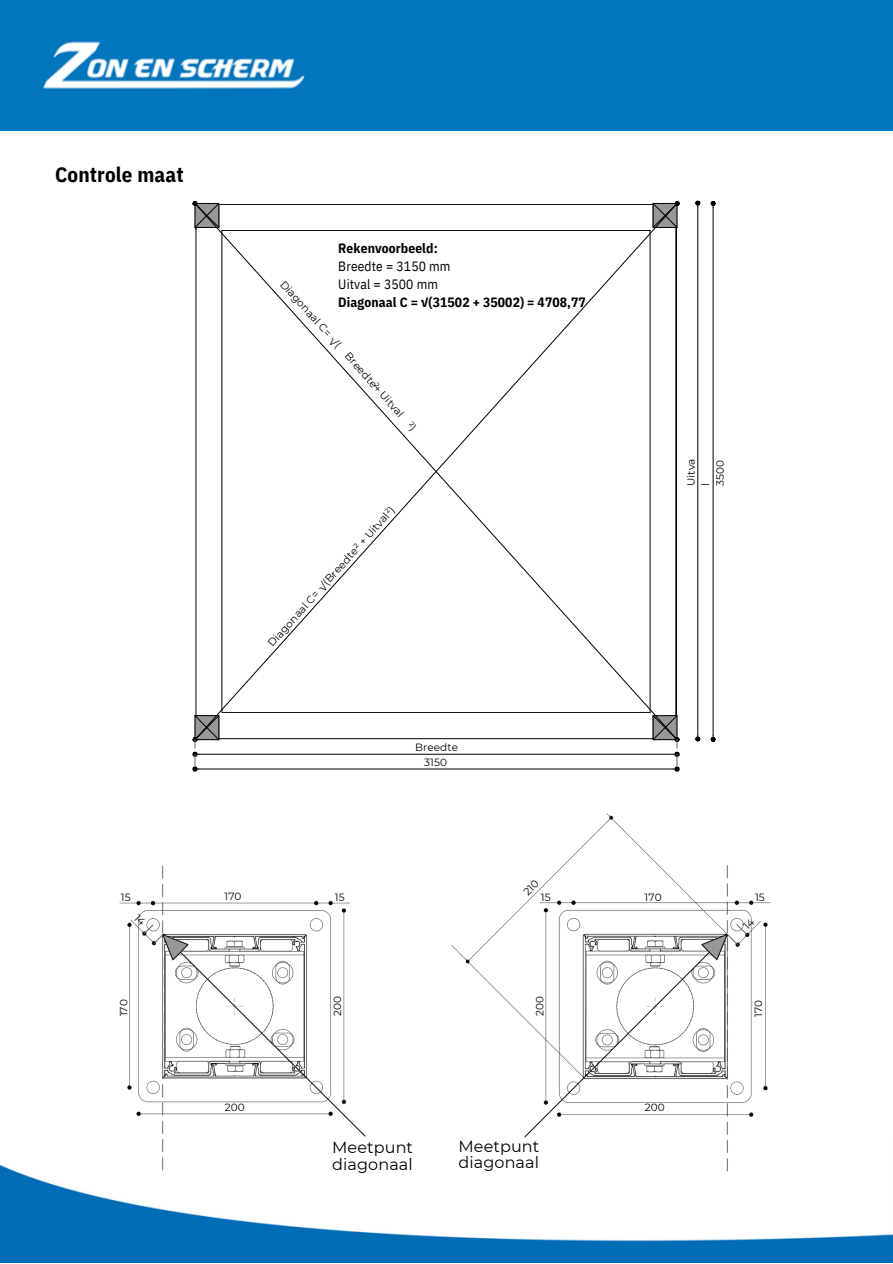
<style>
.page{position:relative;width:893px;height:1264px;background:#fff}
.page>*{position:absolute;margin:0;border:0;box-sizing:border-box;transform-origin:0 0}
.t1{font:700 21px "IBM Plex Sans Cond";letter-spacing:.01em;color:#000}
.t2{font:16.05px/16.8px "Montserrat";letter-spacing:.005em;color:#010202}
.t3{font:700 13.5px "IBM Plex Sans Cond";letter-spacing:.01em;color:#000}
.t4{font:13.5px "IBM Plex Sans Cond";letter-spacing:.01em;color:#000}
.t5{font:10.5px/14.5px "Montserrat";letter-spacing:.005em;color:#000;text-align:center}
.t6{font:10.5px "Montserrat";letter-spacing:.005em;color:#010202}
</style>
<div class="page">
<img style="left:0;top:1164px;width:892px;height:98px">
<img style="left:113px;top:865px;width:259px;height:312px">
<hr style="left:675px;top:227px;width:1px;height:488px;background:#000">
<hr style="left:196px;top:227px;width:1px;height:488px;background:#000">
<hr style="left:219px;top:204px;width:434px;height:1px;background:#000">
<hr style="left:219px;top:738px;width:434px;height:1px;background:#000">
<hr style="left:199px;top:754px;width:474px;height:1px;background:#000">
<svg style="left:192px;top:201px;width:28px;height:28px"></svg>
<svg style="left:197px;top:206px;width:459px;height:509px"></svg>
<svg style="left:652px;top:201px;width:27px;height:27px"></svg>
<hr style="left:199px;top:768px;width:474px;height:1px;background:#000">
<svg style="left:192px;top:715px;width:28px;height:56px"></svg>
<svg style="left:652px;top:715px;width:27px;height:56px"></svg>
<hr style="left:697px;top:207px;width:1px;height:528px;background:#000">
<svg style="left:695px;top:201px;width:5px;height:6px"></svg>
<svg style="left:695px;top:735px;width:5px;height:6px"></svg>
<hr style="left:712px;top:207px;width:1px;height:528px;background:#000">
<svg style="left:710px;top:201px;width:5px;height:6px"></svg>
<svg style="left:710px;top:735px;width:5px;height:7px"></svg>
<img style="left:444px;top:813px;width:333px;height:364px">
<div style="left:0;top:0;width:892px;height:130px;background:#0077bc"></div>
<svg style="left:374px;top:382px;width:6px;height:5px"></svg>
<svg style="left:408px;top:420px;width:9px;height:12px"></svg>
<svg style="left:133px;top:913px;width:13px;height:13px"></svg>
<svg style="left:522px;top:879px;width:17px;height:17px"></svg>
<svg style="left:742px;top:917px;width:13px;height:13px"></svg>
<p class="t1" style="left:55px;top:160px;width:130px">Controle maat</p>
<p class="t3" style="left:338px;top:239px;width:101px">Rekenvoorbeeld:</p>
<p class="t4" style="left:338px;top:257px;width:114px">Breedte = 3150 mm</p>
<p class="t4" style="left:338px;top:275px;width:101px">Uitval = 3500 mm</p>
<p class="t3" style="left:338px;top:293px;width:249px">Diagonaal C = √(31502 + 35002) = 4708,77</p>
<p class="t5" style="left:287px;top:277px;width:87px;rotate:48deg">Diagonaal C= √(</p>
<p class="t5" style="left:352px;top:349px;width:84px;rotate:48deg">Breedte+ Uitval</p>
<p class="t5" style="left:264px;top:640px;width:185px;rotate:-48deg">Diagonaal C= √(Breedte² + Uitval²)</p>
<p class="t5" style="left:415px;top:739px;width:44px">Breedte<br>3150</p>
<p class="t5" style="left:683px;top:486px;width:29px;text-align:left;rotate:-90deg">Uitva l<br>3500</p>
<p class="t6" style="left:121px;top:890px;width:11px">15</p>
<p class="t6" style="left:224px;top:890px;width:19px">170</p>
<p class="t6" style="left:335px;top:890px;width:11px">15</p>
<p class="t6" style="left:541px;top:890px;width:11px">15</p>
<p class="t6" style="left:644px;top:890px;width:19px">170</p>
<p class="t6" style="left:117px;top:1016px;width:19px;rotate:-90deg">170</p>
<p class="t6" style="left:331px;top:1016px;width:22px;rotate:-90deg">200</p>
<p class="t6" style="left:533px;top:1016px;width:22px;rotate:-90deg">200</p>
<p class="t6" style="left:225px;top:1100px;width:22px">200</p>
<p class="t2" style="left:332px;top:1138px;width:82px">Meetpunt diagonaal</p>
<p class="t2" style="left:458px;top:1138px;width:82px;line-height:15.8px">Meetpunt diagonaal</p>
<p class="t6" style="left:644px;top:1101px;width:22px">200</p>
<p class="t6" style="left:755px;top:890px;width:11px">15</p>
<p class="t6" style="left:752px;top:1016px;width:19px;rotate:-90deg">170</p>
</div>
